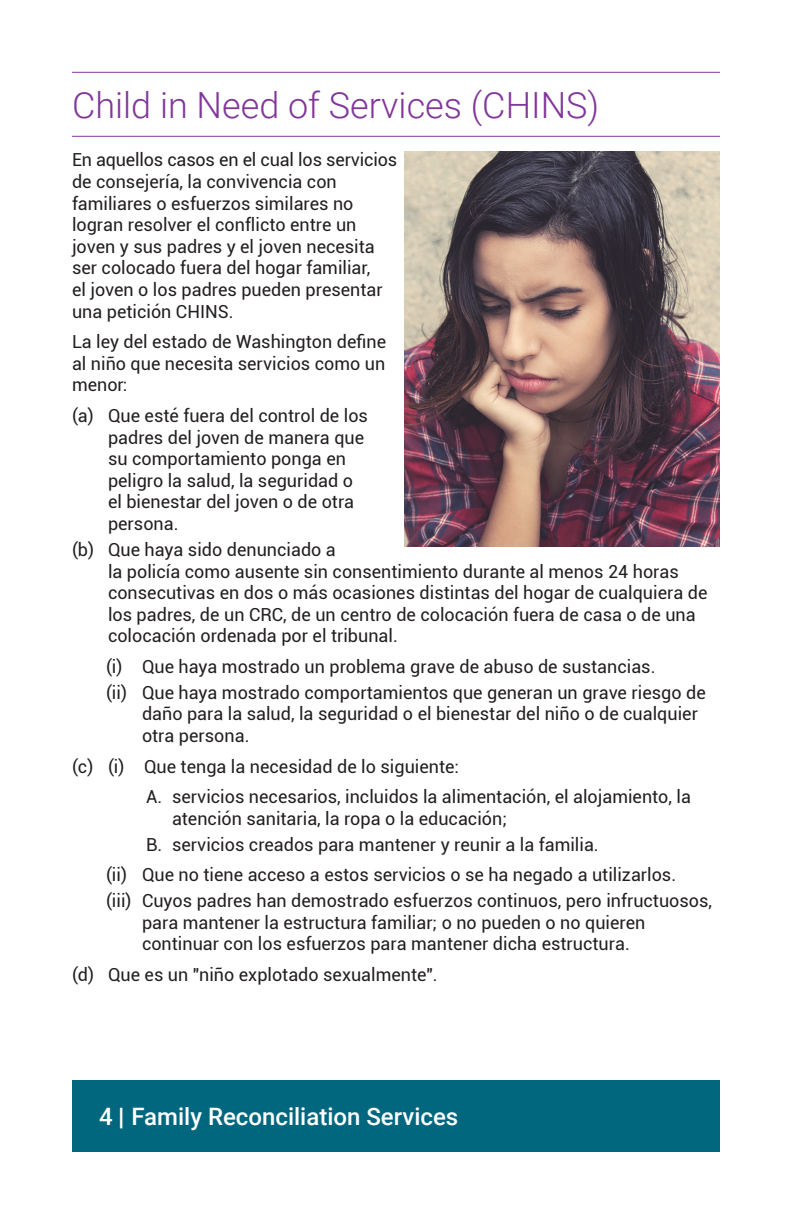
<style>
.page{position:relative;width:792px;height:1224px;background:#fff}
.page>*{position:absolute;margin:0;border:0;box-sizing:border-box;transform-origin:0 0}
.t1{font:300 36px "Roboto";color:#813699}
.t2{font:500 24px "Roboto";color:#fff}
.t3{font:18px/21.6px "Roboto";color:#231f20}
.s1{font-weight:400}
</style>
<div class="page">
<div style="left:72px;top:1080px;width:648px;height:72px;background:#00677f"></div>
<hr style="left:72px;top:72px;width:648px;height:1px;background:#813699">
<hr style="left:72px;top:136px;width:648px;height:1px;background:#813699">
<img style="left:405px;top:151px;width:315px;height:396px">
<h1 class="t1" style="left:72px;top:80px;width:529px">Child in Need of Services (CHINS)</h1>
<p class="t3" style="left:72px;top:149px;width:327px">En aquellos casos en el cual los servicios de consejería, la convivencia con familiares o esfuerzos similares no logran resolver el conflicto entre un joven y sus padres y el joven necesita ser colocado fuera del hogar familiar,<br>el joven o los padres pueden presentar una petición CHINS.</p>
<p class="t3" style="left:72px;top:330px;width:316px;text-align:justify">La ley del estado de Washington define al niño que necesita servicios como un menor:</p>
<p class="t3" style="left:108px;top:404px;width:261px;text-indent:-36px">(a) Que esté fuera del control de los padres del joven de manera que su comportamiento ponga en peligro la salud, la seguridad o el bienestar del joven o de otra persona.</p>
<p class="t3" style="left:108px;top:538px;width:601px;text-indent:-36px">(b) Que haya sido denunciado a<br>la policía como ausente sin consentimiento durante al menos 24 horas consecutivas en dos o más ocasiones distintas del hogar de cualquiera de los padres, de un CRC, de un centro de colocación fuera de casa o de una colocación ordenada por el tribunal.</p>
<p class="t3" style="left:106px;top:653px;width:601px;line-height:26px">(i) Que haya mostrado un problema grave de abuso de sustancias.<br>(ii) Que haya mostrado comportamientos que generan un grave riesgo de</p>
<p class="t3" style="left:142px;top:703px;width:558px">daño para la salud, la seguridad o el bienestar del niño o de cualquier otra persona.</p>
<p class="t3" style="left:146px;top:750px;width:547px;line-height:30.6px;text-indent:-74px">(c) (i) Que tenga la necesidad de lo siguiente:<br>A. servicios necesarios, incluidos la alimentación, el alojamiento, la</p>
<p class="t3" style="left:146px;top:805px;width:454px;line-height:26px;text-indent:26px">atención sanitaria, la ropa o la educación;<br>B. servicios creados para mantener y reunir a la familia.</p>
<p class="t3" style="left:106px;top:861px;width:608px;line-height:26px">(ii) Que no tiene acceso a estos servicios o se ha negado a utilizarlos.<br>(iii) Cuyos padres han demostrado esfuerzos continuos, pero infructuosos,</p>
<p class="t3" style="left:142px;top:911px;width:505px">para mantener la estructura familiar; o no pueden o no quieren continuar con los esfuerzos para mantener dicha estructura.</p>
<p class="t3" style="left:72px;top:963px;width:367px">(d) Que es un "niño explotado sexualmente".</p>
<h2 class="t2" style="left:99px;top:1100px;width:361px">4 <span class="s1">|</span> Family Reconciliation Services</h2>
</div>
